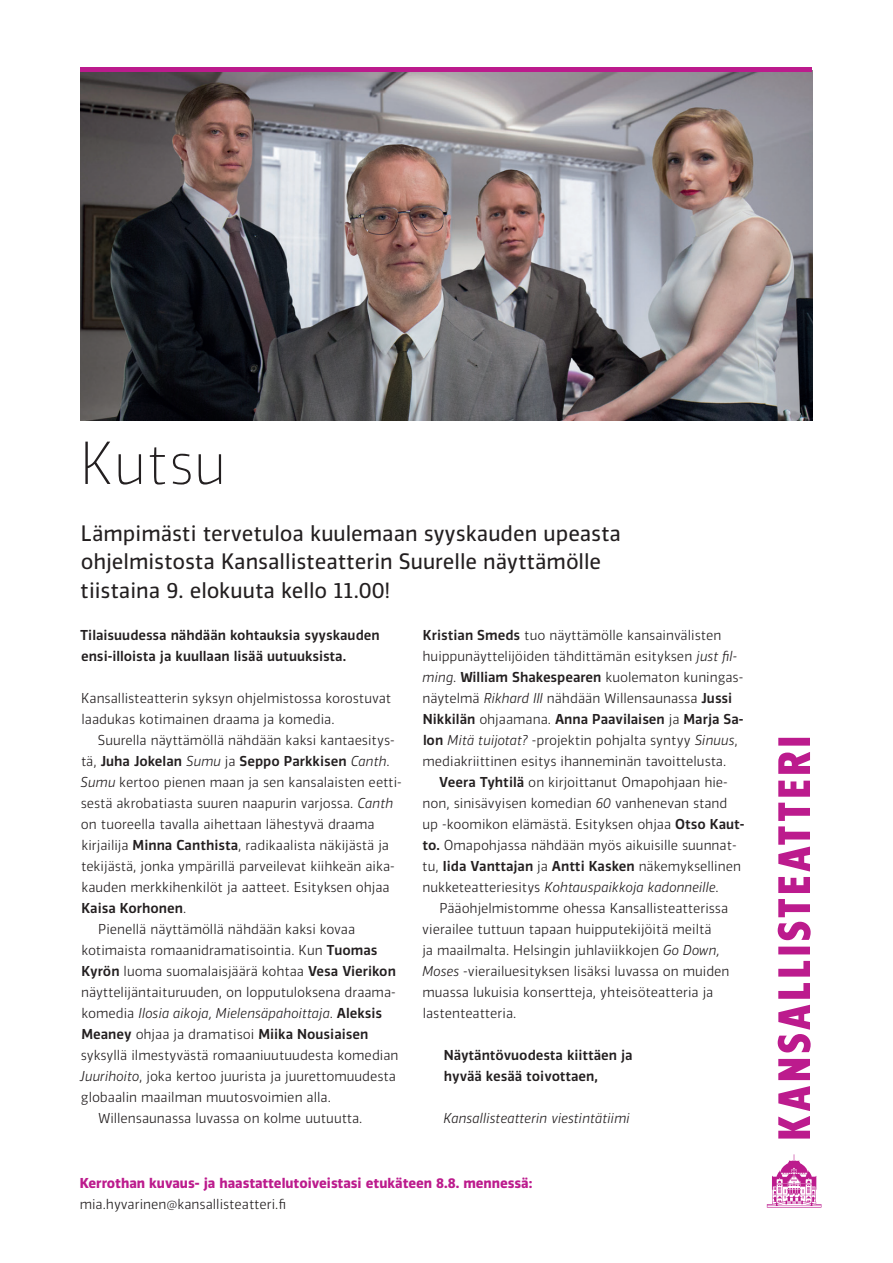
<style>
.page{position:relative;width:893px;height:1263px;background:#fff}
.page>*{position:absolute;margin:0;border:0;box-sizing:border-box;transform-origin:0 0}
.t1{font:200 57px "Vinkel";color:#231f20}
.t2{font:21px/28.5px "Vinkel";color:#231f20}
.t3{font:300 13.5px/21px "Vinkel";color:#231f20}
.t4{font:500 13.5px/21px "Vinkel";color:#231f20}
.t5{font:italic 300 13.5px "Vinkel";color:#231f20}
.t6{font:700 13.5px "Vinkel";color:#bc1b8d}
.s1{font-weight:300}
.s2{font-weight:300;font-style:italic}
.s3{font-style:italic}
.s4{font-weight:500}
.s5{font-style:normal}
.s6{font-weight:500;font-style:normal}
</style>
<div class="page">
<svg style="left:778px;top:738px;width:33px;height:400px"></svg>
<svg style="left:766px;top:1154px;width:56px;height:54px"></svg>
<img style="left:81px;top:71px;width:731px;height:350px">
<hr style="left:81px;top:67px;width:731px;height:4px;background:#bc1b8d">
<h1 class="t1" style="left:79px;top:425px;width:148px">Kutsu</h1>
<h2 class="t2" style="left:80px;top:519px;width:542px">Lämpimästi tervetuloa kuulemaan syyskauden upeasta ohjelmistosta Kansallisteatterin Suurelle näyttämölle tiistaina 9. elokuuta kello 11.00!</h2>
<p class="t4" style="left:80px;top:625px;width:301px">Tilaisuudessa nähdään kohtauksia syyskauden ensi-illoista ja kuullaan lisää uutuuksista.</p>
<p class="t3" style="left:81px;top:688px;width:312px">Kansallisteatterin syksyn ohjelmistossa korostuvat laadukas kotimainen draama ja komedia.</p>
<p class="t3" style="left:98px;top:730px;width:298px">Suurella näyttämöllä nähdään kaksi kantaesitys-</p>
<p class="t4" style="left:81px;top:751px;width:310px"><span class="s1">tä,</span> Juha Jokelan <span class="s2">Sumu</span> <span class="s1">ja</span> Seppo Parkkisen <span class="s2">Canth</span><span class="s1">.</span></p>
<p class="t3" style="left:81px;top:772px;width:323px"><span class="s3">Sumu</span> kertoo pienen maan ja sen kansalaisten eetti-</p>
<p class="t3" style="left:81px;top:793px;width:314px">sestä akrobatiasta suuren naapurin varjossa. <span class="s3">Canth</span></p>
<p class="t3" style="left:81px;top:814px;width:295px">on tuoreella tavalla aihettaan lähestyvä draama</p>
<p class="t3" style="left:81px;top:835px;width:309px">kirjailija <span class="s4">Minna Canthista</span>, radikaalista näkijästä ja</p>
<p class="t3" style="left:81px;top:856px;width:315px">tekijästä, jonka ympärillä parveilevat kiihkeän aika-</p>
<p class="t3" style="left:81px;top:877px;width:310px">kauden merkkihenkilöt ja aatteet. Esityksen ohjaa</p>
<p class="t4" style="left:82px;top:898px;width:106px">Kaisa Korhonen<span class="s1">.</span></p>
<p class="t3" style="left:98px;top:919px;width:258px">Pienellä näyttämöllä nähdään kaksi kovaa</p>
<p class="t3" style="left:81px;top:940px;width:298px">kotimaista romaanidramatisointia. Kun <span class="s4">Tuomas</span></p>
<p class="t3" style="left:82px;top:961px;width:316px"><span class="s4">Kyrön</span> luoma suomalaisjäärä kohtaa <span class="s4">Vesa Vierikon</span></p>
<p class="t3" style="left:81px;top:982px;width:316px">näyttelijäntaituruuden, on lopputuloksena draama-</p>
<p class="t5" style="left:81px;top:1004px;width:302px"><span class="s5">komedia</span> Ilosia aikoja, Mielensäpahoittaja<span class="s5">.</span> <span class="s6">Aleksis</span></p>
<p class="t4" style="left:82px;top:1024px;width:288px">Meaney <span class="s1">ohjaa ja dramatisoi</span> Miika Nousiaisen</p>
<p class="t3" style="left:81px;top:1045px;width:319px">syksyllä ilmestyvästä romaaniuutuudesta komedian</p>
<p class="t3" style="left:80px;top:1066px;width:317px"><span class="s3">Juurihoito</span>, joka kertoo juurista ja juurettomuudesta</p>
<p class="t3" style="left:81px;top:1087px;width:251px">globaalin maailman muutosvoimien alla.</p>
<p class="t3" style="left:98px;top:1108px;width:266px">Willensaunassa luvassa on kolme uutuutta.</p>
<p class="t3" style="left:422px;top:625px;width:323px"><span class="s4">Kristian Smeds</span> tuo näyttämölle kansainvälisten huippunäyttelijöiden tähdittämän esityksen <span class="s3">just fil&shy;ming</span>. <span class="s4">William Shakespearen</span> kuolematon kuningas&shy;näytelmä <span class="s3">Rikhard III</span> nähdään Willensaunassa <span class="s4">Jussi Nikkilän</span> ohjaamana. <span class="s4">Anna Paavilaisen</span> ja <span class="s4">Marja Sa&shy;lon</span> <span class="s3">Mitä tuijotat?</span> -projektin pohjalta syntyy <span class="s3">Sinuus</span>, mediakriittinen esitys ihanneminän tavoittelusta.</p>
<p class="t3" style="left:422px;top:772px;width:324px;text-indent:17px"><span class="s4">Veera Tyhtilä</span> on kirjoittanut Omapohjaan hie&shy;non, sinisävyisen komedian <span class="s3">60</span> vanhenevan stand up -koomikon elämästä. Esityksen ohjaa <span class="s4">Otso Kaut&shy;to.</span> Omapohjassa nähdään myös aikuisille suunnat&shy;tu, <span class="s4">Iida Vanttajan</span> ja <span class="s4">Antti Kasken</span> näkemyksellinen nukketeatteriesitys <span class="s3">Kohtauspaikkoja kadonneille</span>.</p>
<p class="t3" style="left:422px;top:898px;width:309px;text-indent:17px">Pääohjelmistomme ohessa Kansallisteatterissa vierailee tuttuun tapaan huipputekijöitä meiltä<br>ja maailmalta. Helsingin juhlaviikkojen <span class="s3">Go Down, Moses</span> -vierailuesityksen lisäksi luvassa on muiden muassa lukuisia konsertteja, yhteisöteatteria ja lastenteatteria.</p>
<p class="t4" style="left:444px;top:1045px;width:190px">Näytäntövuodesta kiittäen ja hyvää kesää toivottaen,</p>
<p class="t5" style="left:443px;top:1109px;width:188px">Kansallisteatterin viestintätiimi</p>
<p class="t6" style="left:80px;top:1174px;width:454px">Kerrothan kuvaus- ja haastattelutoiveistasi etukäteen 8.8. mennessä:</p>
<p class="t3" style="left:80px;top:1194px;width:208px">mia.hyvarinen@kansallisteatteri.fi</p>
</div>
